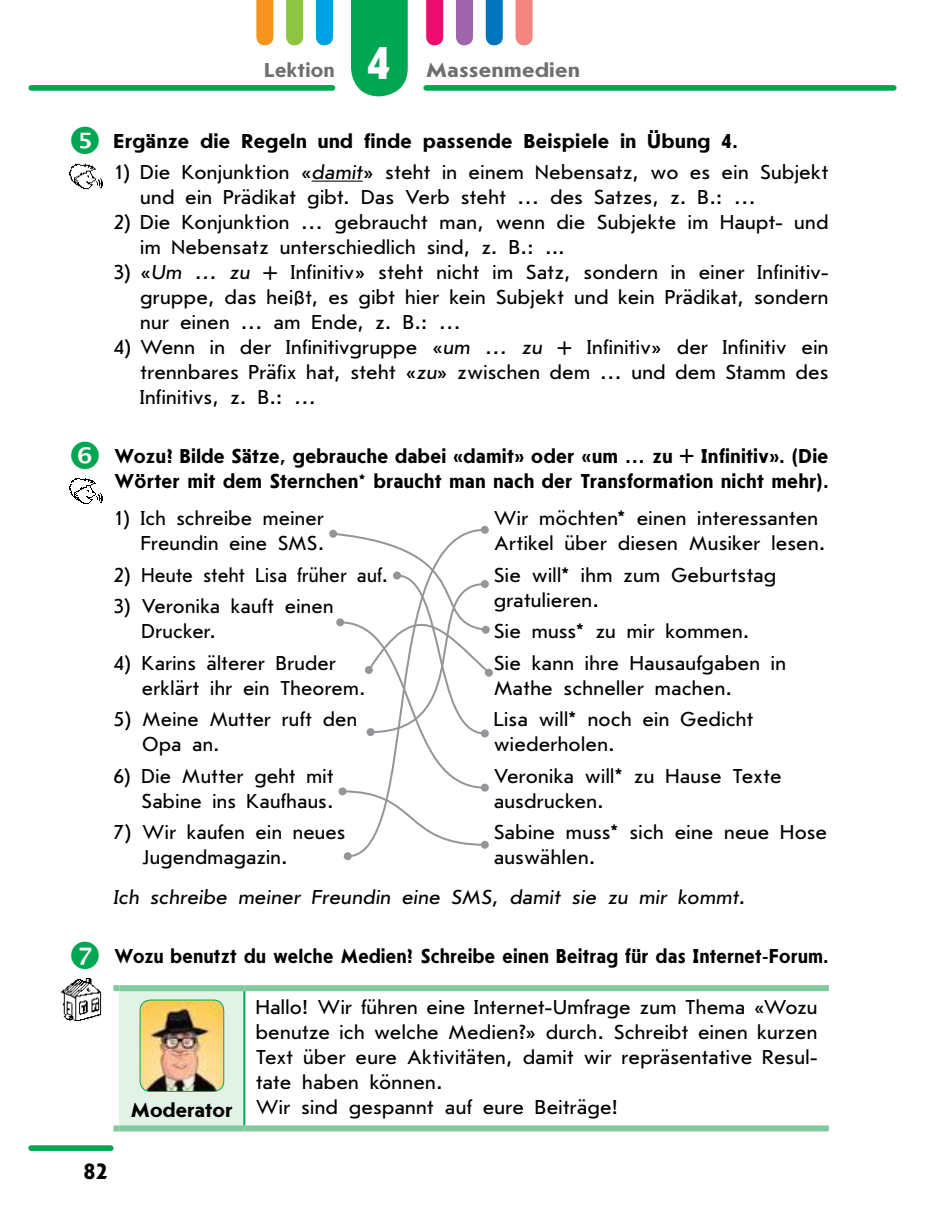
<style>
.page{position:relative;width:925px;height:1219px;background:#fff}
.page>*{position:absolute;margin:0;border:0;box-sizing:border-box;transform-origin:0 0}
.t1{font:700 48px "Journal Sans OTF";color:#fff}
.t2{font:700 23px "Journal Sans OTF";color:#000}
.t3{font:21px/25px "Journal Sans OTF";letter-spacing:.005em;color:#000}
.t4{font:700 21px/25px "Journal Sans OTF";letter-spacing:.025em;color:#000;scale:.95 1}
.t5{font:700 21px "Journal Sans OTF";letter-spacing:.025em;color:#000;scale:.91 1}
.t6{font:21px/39.8px "Journal Sans OTF";letter-spacing:-.02em;color:#000}
.t7{font:700 21px "Journal Sans OTF";letter-spacing:.025em;color:#000}
.t8{font:700 21px "Journal Sans OTF";letter-spacing:.015em;color:#6d6f71;scale:1.1 1}
.t9{font:700 21px "Journal Sans OTF";letter-spacing:.015em;color:#6d6f71}
</style>
<div class="page">
<hr style="left:311px;top:181px;width:51px;height:1px;background:#000">
<div style="left:119px;top:988px;width:125px;height:140px;background:#e3f2e7"></div>
<svg style="left:113px;top:985px;width:6px;height:6px"></svg>
<div style="left:119px;top:985px;width:125px;height:6px;background:#81ca9c"></div>
<div style="left:244px;top:985px;width:584px;height:6px;background:#81ca9c"></div>
<svg style="left:113px;top:1125px;width:6px;height:6px"></svg>
<div style="left:119px;top:1125px;width:125px;height:6px;background:#81ca9c"></div>
<div style="left:244px;top:1125px;width:584px;height:6px;background:#81ca9c"></div>
<hr style="left:243px;top:991px;width:2px;height:134px;background:#00a651">
<img style="left:141px;top:1001px;width:83px;height:90px">
<div style="left:139px;top:999px;width:85px;height:93px;border:1px solid #00a651;border-radius:10px"></div>
<img style="left:69px;top:163px;width:33px;height:27px">
<img style="left:69px;top:478px;width:33px;height:26px">
<div style="left:329px;top:530px;width:8px;height:8px;background:#939598;border-radius:50%"></div>
<div style="left:484px;top:669px;width:8px;height:8px;background:#939598;border-radius:50%"></div>
<svg style="left:331px;top:532px;width:160px;height:315px"></svg>
<div style="left:338px;top:787px;width:8px;height:8px;background:#939598;border-radius:50%"></div>
<div style="left:480px;top:841px;width:8px;height:8px;background:#939598;border-radius:50%"></div>
<svg style="left:345px;top:529px;width:141px;height:329px"></svg>
<div style="left:343px;top:852px;width:8px;height:8px;background:#939598;border-radius:50%"></div>
<div style="left:480px;top:526px;width:8px;height:8px;background:#939598;border-radius:50%"></div>
<img style="left:61px;top:978px;width:41px;height:43px">
<div style="left:351px;top:0;width:56px;height:96px;background:#00a651"></div>
<svg style="left:426px;top:0;width:17px;height:45px"></svg>
<svg style="left:456px;top:0;width:17px;height:45px"></svg>
<svg style="left:485px;top:0;width:17px;height:45px"></svg>
<svg style="left:515px;top:0;width:17px;height:45px"></svg>
<svg style="left:256px;top:0;width:17px;height:45px"></svg>
<svg style="left:286px;top:0;width:17px;height:45px"></svg>
<svg style="left:316px;top:0;width:17px;height:45px"></svg>
<div style="left:28px;top:1145px;width:85px;height:6px;background:#00a651;border-radius:3px"></div>
<div style="left:31px;top:85px;width:301px;height:6px;background:#00a651"></div>
<div style="left:426px;top:85px;width:467px;height:6px;background:#00a651"></div>
<p class="t9" style="left:264px;top:57px;width:72px">Lektion</p>
<h1 class="t1" style="left:366px;top:34px;width:27px">4</h1>
<p class="t8" style="left:426px;top:57px;width:141px">Massenmedien</p>
<p class="t7" style="left:113px;top:129px;width:625px">Ergänze die Regeln und finde passende Beispiele in Übung 4.</p>
<p class="t3" style="left:140px;top:159px;width:689px;text-indent:-27px">1) Die Konjunktion «damit» steht in einem Nebensatz, wo es ein Subjekt und ein Prädikat gibt. Das Verb steht … des Satzes, z. B.: …</p>
<p class="t3" style="left:140px;top:209px;width:689px;text-indent:-27px">2) Die Konjunktion … gebraucht man, wenn die Subjekte im Haupt- und im Nebensatz unterschiedlich sind, z. B.: ...</p>
<p class="t3" style="left:140px;top:259px;width:689px;text-align:justify;text-indent:-27px">3) «Um … zu + Infinitiv» steht nicht im Satz, sondern in einer Infinitiv&shy;gruppe, das heißt, es gibt hier kein Subjekt und kein Prädikat, sondern nur einen … am Ende, z. B.: …</p>
<p class="t3" style="left:140px;top:334px;width:689px;text-align:justify;text-indent:-27px">4) Wenn in der Infinitivgruppe «um … zu + Infinitiv» der Infinitiv ein trennbares Präfix hat, steht «zu» zwischen dem … und dem Stamm des Infinitivs, z. B.: …</p>
<p class="t4" style="left:113px;top:443px;width:753px">Wozu? Bilde Sätze, gebrauche dabei «damit» oder «um … zu + Infinitiv». (Die<br>Wörter mit dem Sternchen* braucht man nach der Transformation nicht mehr).</p>
<p class="t3" style="left:113px;top:506px;width:212px;text-align:right">1) Ich schreibe meiner<br>Freundin eine SMS.</p>
<p class="t3" style="left:113px;top:562px;width:276px">2) Heute steht Lisa früher auf.</p>
<p class="t3" style="left:141px;top:594px;width:193px;text-indent:-28px">3) Veronika kauft einen<br>Drucker.</p>
<p class="t3" style="left:142px;top:650px;width:225px;text-indent:-28px">4) Karins älterer Bruder erklärt ihr ein Theorem.</p>
<p class="t3" style="left:142px;top:707px;width:216px;text-indent:-29px">5) Meine Mutter ruft den<br>Opa an.</p>
<p class="t3" style="left:113px;top:763px;width:222px;text-align:right">6) Die Mutter geht mit<br>Sabine ins Kaufhaus.</p>
<p class="t3" style="left:142px;top:820px;width:204px;text-indent:-29px">7) Wir kaufen ein neues<br>Jugendmagazin.</p>
<p class="t3" style="left:493px;top:506px;width:333px">Wir möchten* einen interessanten<br>Artikel über diesen Musiker lesen.</p>
<p class="t3" style="left:493px;top:562px;width:284px">Sie will* ihm zum Geburtstag gratulieren.</p>
<p class="t3" style="left:493px;top:615px;width:294px;line-height:31.6px">Sie muss* zu mir kommen.<br>Sie kann ihre Hausaufgaben in</p>
<p class="t3" style="left:493px;top:672px;width:261px;line-height:31.6px">Mathe schneller machen.<br>Lisa will* noch ein Gedicht</p>
<p class="t3" style="left:493px;top:728px;width:289px;line-height:31.6px">wiederholen.<br>Veronika will* zu Hause Texte</p>
<p class="t3" style="left:493px;top:785px;width:335px;line-height:31.6px">ausdrucken.<br>Sabine muss* sich eine neue Hose</p>
<p class="t6" style="left:113px;top:837px;width:636px;text-indent:380px">auswählen.<br>Ich schreibe meiner Freundin eine SMS, damit sie zu mir kommt.</p>
<p class="t5" style="left:113px;top:943px;width:786px">Wozu benutzt du welche Medien? Schreibe einen Beitrag für das Internet-Forum.</p>
<p class="t2" style="left:84px;top:1157px;width:26px">82</p>
<p class="t7" style="left:131px;top:1097px;width:104px">Moderator</p>
<p class="t3" style="left:255px;top:995px;width:563px">Hallo! Wir führen eine Internet-Umfrage zum Thema «Wozu benutze ich welche Medien?» durch. Schreibt einen kurzen Text über eure Aktivitäten, damit wir repräsentative Resul&shy;tate haben können.<br>Wir sind gespannt auf eure Beiträge!</p>
</div>
